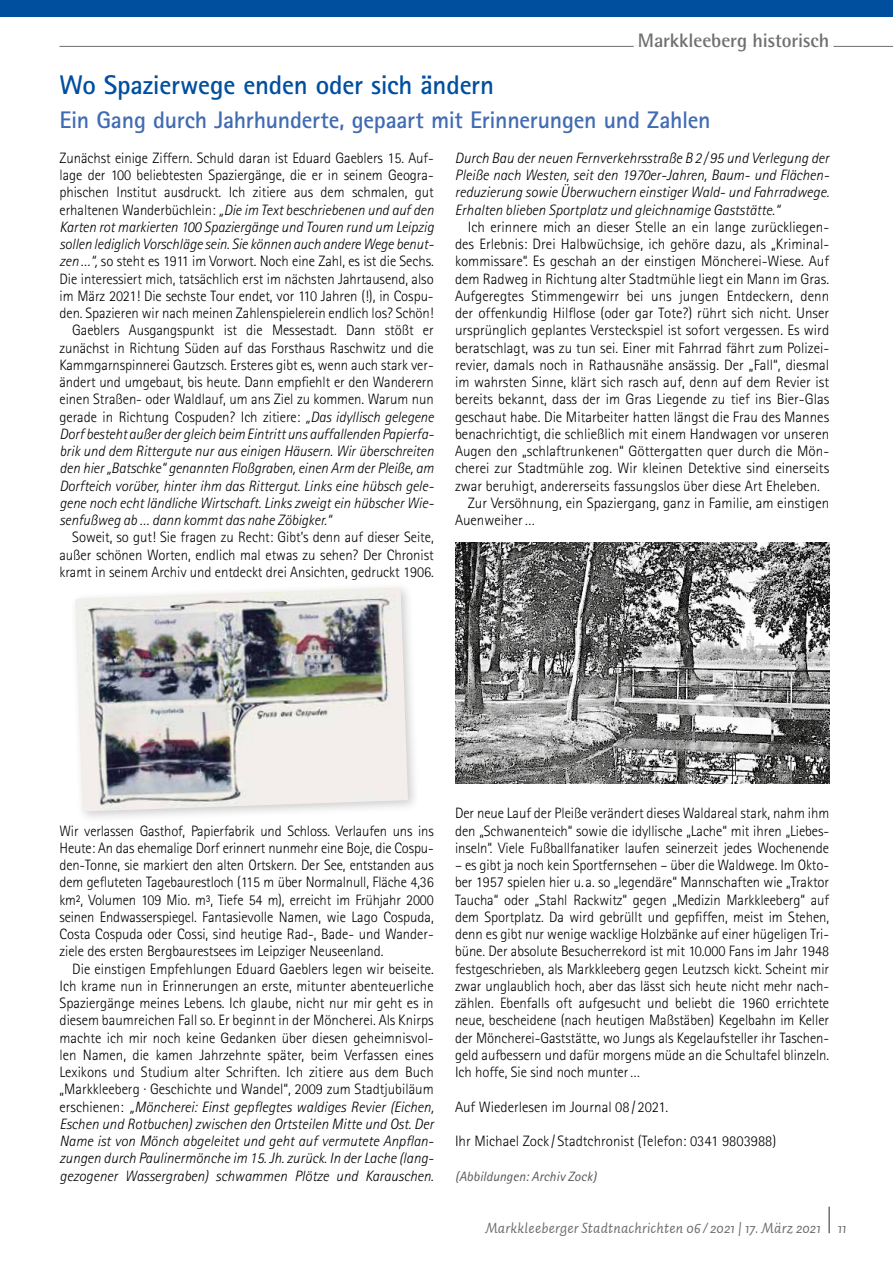
<style>
.page{position:relative;width:893px;height:1263px;background:#fff}
.page>*{position:absolute;margin:0;border:0;box-sizing:border-box;transform-origin:0 0}
.t1{font:700 27px "Rotis Sans Serif";letter-spacing:-.01em;color:#004f9f}
.t2{font:700 24px "Rotis Sans Serif";letter-spacing:-.015em;color:#416bb2}
.t3{font:700 19.5px "Rotis Semi Sans";letter-spacing:-.01em;color:#706f6f}
.t4{font:300 15px/17.2px "Rotis Sans Serif";color:#000;text-align:justify}
.t5{font:italic 300 15px/17.2px "Rotis Sans Serif";letter-spacing:-.005em;color:#000;text-align:justify}
.t6{font:italic 15px "Auto 2";letter-spacing:.01em;color:#706f6f}
.t7{font:italic 13.5px "Rotis Sans Serif";letter-spacing:.005em;color:#575756}
.s1{font-style:normal}
.s2{font-style:italic}
</style>
<div class="page">
<hr style="left:828px;top:1206px;width:2px;height:27px;background:#706f6f">
<hr style="left:60px;top:46px;width:833px;height:1px;background:#706f6f">
<hr style="left:634px;top:46px;width:199px;height:1px;background:#fff">
<div style="left:0;top:0;width:893px;height:17px;background:#004f9f"></div>
<div style="left:69px;top:581px;width:351px;height:243px;background:#000;opacity:.2"></div>
<img style="left:75px;top:588px;width:333px;height:223px">
<img style="left:455px;top:542px;width:374px;height:242px">
<h3 class="t3" style="left:638px;top:28px;width:193px">Markkleeberg historisch</h3>
<h1 class="t1" style="left:60px;top:68px;width:436px">Wo Spazierwege enden oder sich ändern</h1>
<h2 class="t2" style="left:60px;top:105px;width:653px">Ein Gang durch Jahrhunderte, gepaart mit Erinnerungen und Zahlen</h2>
<p class="t4" style="left:60px;top:149px;width:376px">Zunächst einige Ziffern. Schuld daran ist Eduard Gaeblers 15. Auf-</p>
<p class="t4" style="left:60px;top:166px;width:376px">lage der 100 beliebtesten Spaziergänge, die er in seinem Geogra-</p>
<p class="t4" style="left:60px;top:184px;width:376px">phischen Institut ausdruckt. Ich zitiere aus dem schmalen, gut</p>
<p class="t5" style="left:60px;top:201px;width:376px"><span class="s1">erhaltenen Wanderbüchlein:</span> „Die im Text beschriebenen und auf den</p>
<p class="t5" style="left:60px;top:218px;width:376px">Karten rot markierten 100 Spaziergänge und Touren rund um Leipzig</p>
<p class="t5" style="left:60px;top:236px;width:376px">sollen lediglich Vorschläge sein. Sie können auch andere Wege benut-</p>
<p class="t4" style="left:60px;top:253px;width:376px"><span class="s2">zen…“,</span> so steht es 1911 im Vorwort. Noch eine Zahl, es ist die Sechs.</p>
<p class="t4" style="left:60px;top:270px;width:376px">Die interessiert mich, tatsächlich erst im nächsten Jahrtausend, also</p>
<p class="t4" style="left:60px;top:287px;width:376px">im März 2021! Die sechste Tour endet, vor 110 Jahren (!), in Cospu-</p>
<p class="t4" style="left:60px;top:304px;width:376px">den. Spazieren wir nach meinen Zahlenspielerein endlich los? Schön!</p>
<p class="t4" style="left:72px;top:322px;width:363px">Gaeblers Ausgangspunkt ist die Messestadt. Dann stößt er</p>
<p class="t4" style="left:60px;top:339px;width:376px">zunächst in Richtung Süden auf das Forsthaus Raschwitz und die</p>
<p class="t4" style="left:60px;top:356px;width:376px">Kammgarnspinnerei Gautzsch. Ersteres gibt es, wenn auch stark ver-</p>
<p class="t4" style="left:60px;top:373px;width:376px">ändert und umgebaut, bis heute. Dann empfiehlt er den Wanderern</p>
<p class="t4" style="left:60px;top:391px;width:376px">einen Straßen- oder Waldlauf, um ans Ziel zu kommen. Warum nun</p>
<p class="t4" style="left:60px;top:408px;width:376px">gerade in Richtung Cospuden? Ich zitiere: <span class="s2">„Das idyllisch gelegene</span></p>
<p class="t5" style="left:60px;top:425px;width:376px">Dorf besteht außer der gleich beim Eintritt uns auffallenden Papierfa-</p>
<p class="t5" style="left:60px;top:443px;width:376px">brik und dem Rittergute nur aus einigen Häusern. Wir überschreiten</p>
<p class="t5" style="left:60px;top:460px;width:376px">den hier „Batschke“ genannten Floßgraben, einen Arm der Pleiße, am</p>
<p class="t5" style="left:60px;top:477px;width:376px">Dorfteich vorüber, hinter ihm das Rittergut. Links eine hübsch gele-</p>
<p class="t5" style="left:60px;top:494px;width:376px">gene noch echt ländliche Wirtschaft. Links zweigt ein hübscher Wie-</p>
<p class="t5" style="left:60px;top:512px;width:273px">senfußweg ab … dann kommt das nahe Zöbigker.“</p>
<p class="t4" style="left:60px;top:529px;width:376px;text-indent:13px">Soweit, so gut! Sie fragen zu Recht: Gibt’s denn auf dieser Seite, außer schönen Worten, endlich mal etwas zu sehen? Der Chronist kramt in seinem Archiv und entdeckt drei Ansichten, gedruckt 1906.</p>
<p class="t5" style="left:455px;top:149px;width:376px">Durch Bau der neuen Fernverkehrsstraße B2 / 95 und Verlegung der Pleiße nach Westen, seit den 1970er-Jahren, Baum- und Flächen&shy;reduzierung sowie Überwuchern einstiger Wald- und Fahrradwege.<br>Erhalten blieben Sportplatz und gleichnamige Gaststätte.“</p>
<p class="t4" style="left:468px;top:218px;width:363px">Ich erinnere mich an dieser Stelle an ein lange zurückliegen-</p>
<p class="t4" style="left:455px;top:235px;width:376px">des Erlebnis: Drei Halbwüchsige, ich gehöre dazu, als „Kriminal-</p>
<p class="t4" style="left:455px;top:253px;width:376px">kommissare“. Es geschah an der einstigen Möncherei-Wiese. Auf</p>
<p class="t4" style="left:455px;top:270px;width:376px">dem Radweg in Richtung alter Stadtmühle liegt ein Mann im Gras.</p>
<p class="t4" style="left:455px;top:287px;width:376px">Aufgeregtes Stimmengewirr bei uns jungen Entdeckern, denn</p>
<p class="t4" style="left:455px;top:304px;width:376px">der offenkundig Hilflose (oder gar Tote?) rührt sich nicht. Unser</p>
<p class="t4" style="left:455px;top:322px;width:376px">ursprünglich geplantes Versteckspiel ist sofort vergessen. Es wird</p>
<p class="t4" style="left:455px;top:339px;width:376px">beratschlagt, was zu tun sei. Einer mit Fahrrad fährt zum Polizei-</p>
<p class="t4" style="left:455px;top:356px;width:376px">revier, damals noch in Rathausnähe ansässig. Der „Fall“, diesmal</p>
<p class="t4" style="left:455px;top:373px;width:376px">im wahrsten Sinne, klärt sich rasch auf, denn auf dem Revier ist</p>
<p class="t4" style="left:455px;top:391px;width:376px">bereits bekannt, dass der im Gras Liegende zu tief ins Bier-Glas</p>
<p class="t4" style="left:455px;top:408px;width:376px">geschaut habe. Die Mitarbeiter hatten längst die Frau des Mannes</p>
<p class="t4" style="left:455px;top:425px;width:376px">benachrichtigt, die schließlich mit einem Handwagen vor unseren</p>
<p class="t4" style="left:455px;top:442px;width:376px">Augen den „schlaftrunkenen“ Göttergatten quer durch die Mön-</p>
<p class="t4" style="left:455px;top:460px;width:376px">cherei zur Stadtmühle zog. Wir kleinen Detektive sind einerseits</p>
<p class="t4" style="left:455px;top:477px;width:366px">zwar beruhigt, andererseits fassungslos über diese Art Eheleben.</p>
<p class="t4" style="left:468px;top:494px;width:363px">Zur Versöhnung, ein Spaziergang, ganz in Familie, am einstigen</p>
<p class="t4" style="left:455px;top:511px;width:81px">Auenweiher…</p>
<p class="t4" style="left:60px;top:822px;width:376px">Wir verlassen Gasthof, Papierfabrik und Schloss. Verlaufen uns ins Heute: An das ehemalige Dorf erinnert nunmehr eine Boje, die Cospu&shy;den-Tonne, sie markiert den alten Ortskern. Der See, entstanden aus dem gefluteten Tagebaurestloch (115 m über Normalnull, Fläche 4,36 km², Volumen 109 Mio. m³, Tiefe 54 m), erreicht im Frühjahr 2000 seinen Endwasserspiegel. Fantasievolle Namen, wie Lago Cospuda, Costa Cospuda oder Cossi, sind heutige Rad-, Bade- und Wander&shy;ziele des ersten Bergbaurestsees im Leipziger Neuseenland.</p>
<p class="t4" style="left:60px;top:960px;width:376px;text-indent:13px">Die einstigen Empfehlungen Eduard Gaeblers legen wir beiseite.<br>Ich krame nun in Erinnerungen an erste, mitunter abenteuerliche Spaziergänge meines Lebens. Ich glaube, nicht nur mir geht es in diesem baumreichen Fall so. Er beginnt in der Möncherei. Als Knirps machte ich mir noch keine Gedanken über diesen geheimnisvol&shy;len Namen, die kamen Jahrzehnte später, beim Verfassen eines Lexikons und Studium alter Schriften. Ich zitiere aus dem Buch „Markkleeberg · Geschichte und Wandel“, 2009 zum Stadtjubiläum erschienen: <span class="s2">„Möncherei: Einst gepflegtes waldiges Revier (Eichen, Eschen und Rotbuchen) zwischen den Ortsteilen Mitte und Ost. Der Name ist von Mönch abgeleitet und geht auf vermutete Anpflan&shy;zungen durch Paulinermönche im 15. Jh. zurück. In der Lache (lang&shy;gezogener Wassergraben) schwammen Plötze und Karauschen.</span></p>
<p class="t4" style="left:455px;top:805px;width:376px">Der neue Lauf der Pleiße verändert dieses Waldareal stark, nahm ihm den „Schwanenteich“ sowie die idyllische „Lache“ mit ihren „Liebes&shy;inseln“. Viele Fußballfanatiker laufen seinerzeit jedes Wochenende</p>
<p class="t4" style="left:455px;top:856px;width:376px">– es gibt ja noch kein Sportfernsehen – über die Waldwege. Im Okto&shy;ber 1957 spielen hier u. a. so „legendäre“ Mannschaften wie „Traktor Taucha“ oder „Stahl Rackwitz“ gegen „Medizin Markkleeberg“ auf dem Sportplatz. Da wird gebrüllt und gepfiffen, meist im Stehen, denn es gibt nur wenige wacklige Holzbänke auf einer hügeligen Tri&shy;büne. Der absolute Besucherrekord ist mit 10.000 Fans im Jahr 1948 festgeschrieben, als Markkleeberg gegen Leutzsch kickt. Scheint mir zwar unglaublich hoch, aber das lässt sich heute nicht mehr nach&shy;zählen. Ebenfalls oft aufgesucht und beliebt die 1960 errichtete neue, bescheidene (nach heutigen Maßstäben) Kegelbahn im Keller der Möncherei-Gaststätte, wo Jungs als Kegelaufsteller ihr Taschen&shy;geld aufbessern und dafür morgens müde an die Schultafel blinzeln.<br>Ich hoffe, Sie sind noch munter…</p>
<p class="t4" style="left:455px;top:1098px;width:215px">Auf Wiederlesen im Journal 08 / 2021.</p>
<p class="t4" style="left:455px;top:1132px;width:323px">Ihr Michael Zock / Stadtchronist (Telefon: 0341 9803988)</p>
<p class="t7" style="left:455px;top:1168px;width:143px">(Abbildungen: Archiv Zock)</p>
<p class="t6" style="left:485px;top:1218px;width:363px">Markkleeberger Stadtnachrichten 06 / 2021 | 17. März 2021 11</p>
</div>
